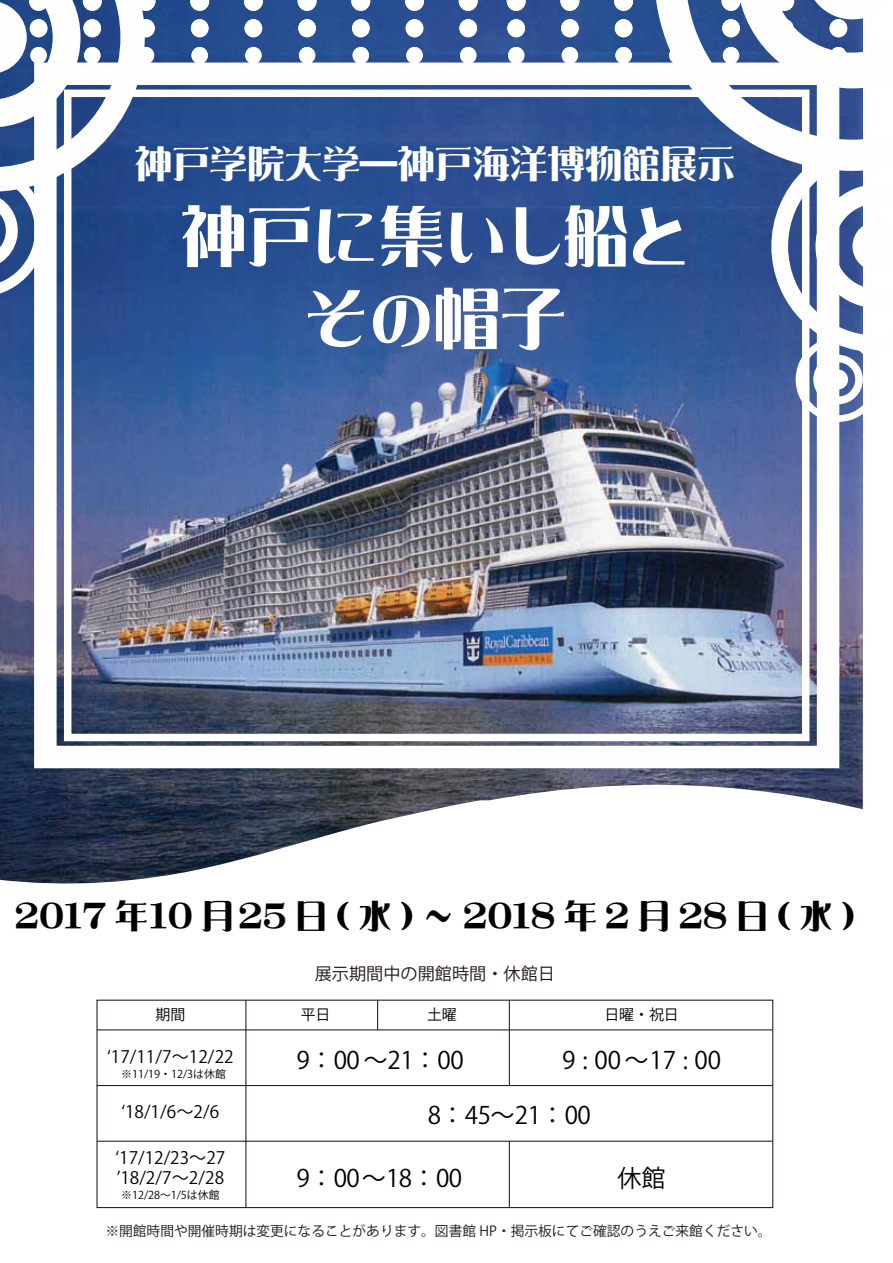
<style>
.page{position:relative;width:893px;height:1263px;background:#fff}
.page>*{position:absolute;margin:0;border:0;box-sizing:border-box;transform-origin:0 0}
.t1{font:66px/82.5px "Roman Mincho EGP Ultra SJIS";color:#fff;text-align:center}
.t2{font:37.5px "Roman Mincho EGP Ultra SJIS";color:#fff}
.t3{font:33px "Roman Mincho EGP Ultra SJIS";letter-spacing:.05em;color:#040000}
.t4{font:24.15px "Koz Go Pro";letter-spacing:-.015em;color:#040000}
.t5{font:17.1px/20.5px "Koz Go Pro";color:#040000}
.t6{font:17.1px "Koz Go Pro";color:#221815}
.t7{font:14.85px "Koz Go Pro";color:#040000}
.t8{font:13.8px "Koz Go Pro";color:#221815}
.t9{font:10.8px "Koz Go Pro";color:#040000}
</style>
<div class="page">
<img style="left:155px;top:0;width:499px;height:52px">
<img style="left:155px;top:52px;width:499px;height:90px">
<div style="left:155px;top:142px;width:499px;height:64px;background:#274e91"></div>
<img style="left:0;top:206px;width:862px;height:569px">
<div style="left:64px;top:90px;width:745px;height:651px;border:8px solid #fefeff"></div>
<svg style="left:0;top:775px;width:863px;height:434px"></svg>
<div style="left:562px;top:47px;width:16px;height:17px;background:#fff;border-radius:50%"></div>
<div style="left:561px;top:19px;width:18px;height:18px;background:#fff;border-radius:50%"></div>
<svg style="left:560px;top:0;width:19px;height:11px"></svg>
<div style="left:615px;top:47px;width:17px;height:17px;background:#fff;border-radius:50%"></div>
<div style="left:615px;top:19px;width:17px;height:18px;background:#fff;border-radius:50%"></div>
<svg style="left:614px;top:0;width:19px;height:11px"></svg>
<div style="left:508px;top:47px;width:16px;height:17px;background:#fff;border-radius:50%"></div>
<div style="left:507px;top:19px;width:18px;height:18px;background:#fff;border-radius:50%"></div>
<svg style="left:507px;top:0;width:19px;height:11px"></svg>
<div style="left:192px;top:47px;width:16px;height:17px;background:#fff;border-radius:50%"></div>
<div style="left:191px;top:19px;width:17px;height:18px;background:#fff;border-radius:50%"></div>
<svg style="left:190px;top:0;width:19px;height:11px"></svg>
<div style="left:245px;top:47px;width:17px;height:17px;background:#fff;border-radius:50%"></div>
<div style="left:245px;top:19px;width:17px;height:18px;background:#fff;border-radius:50%"></div>
<svg style="left:244px;top:0;width:19px;height:11px"></svg>
<div style="left:299px;top:47px;width:16px;height:17px;background:#fff;border-radius:50%"></div>
<div style="left:298px;top:19px;width:18px;height:18px;background:#fff;border-radius:50%"></div>
<svg style="left:298px;top:0;width:19px;height:11px"></svg>
<div style="left:353px;top:47px;width:16px;height:17px;background:#fff;border-radius:50%"></div>
<div style="left:352px;top:19px;width:18px;height:18px;background:#fff;border-radius:50%"></div>
<svg style="left:351px;top:0;width:19px;height:11px"></svg>
<div style="left:406px;top:47px;width:17px;height:17px;background:#fff;border-radius:50%"></div>
<div style="left:406px;top:19px;width:17px;height:18px;background:#fff;border-radius:50%"></div>
<svg style="left:405px;top:0;width:19px;height:11px"></svg>
<div style="left:460px;top:47px;width:16px;height:17px;background:#fff;border-radius:50%"></div>
<div style="left:459px;top:19px;width:18px;height:18px;background:#fff;border-radius:50%"></div>
<svg style="left:459px;top:0;width:19px;height:11px"></svg>
<svg style="left:654px;top:0;width:209px;height:422px"></svg>
<svg style="left:0;top:0;width:155px;height:297px"></svg>
<div style="left:96px;top:1000px;width:677px;height:208px;border:1px solid #221815"></div>
<hr style="left:97px;top:1029px;width:676px;height:1px;background:#221815">
<hr style="left:97px;top:1085px;width:676px;height:1px;background:#221815">
<hr style="left:97px;top:1141px;width:676px;height:1px;background:#221815">
<hr style="left:245px;top:1000px;width:1px;height:207px;background:#221815">
<hr style="left:509px;top:1000px;width:1px;height:85px;background:#221815">
<hr style="left:509px;top:1141px;width:1px;height:66px;background:#221815">
<hr style="left:377px;top:1000px;width:1px;height:30px;background:#221815">
<h2 class="t2" style="left:135px;top:144px;width:602px">神戸学院大学―神戸海洋博物館展示</h2>
<h1 class="t1" style="left:181px;top:195px;width:510px">神戸に集いし船とその帽子</h1>
<h3 class="t3" style="left:15px;top:900px;width:841px">2017年10月25日(水)～2018年2月28日(水)</h3>
<p class="t6" style="left:315px;top:963px;width:242px">展示期間中の開館時間・休館日</p>
<p class="t7" style="left:156px;top:1004px;width:31px">期間</p>
<p class="t7" style="left:301px;top:1004px;width:31px">平日</p>
<p class="t7" style="left:427px;top:1004px;width:31px">土曜</p>
<p class="t7" style="left:604px;top:1004px;width:76px">日曜・祝日</p>
<p class="t5" style="left:107px;top:1047px;width:128px">ʻ17/11/7～12/22</p>
<h3 class="t4" style="left:297px;top:1044px;width:169px">9：00～21：00</h3>
<p class="t9" style="left:121px;top:1067px;width:106px">※11/19・12/3は休館</p>
<h3 class="t4" style="left:562px;top:1044px;width:161px">9 : 00～17 : 00</h3>
<p class="t5" style="left:121px;top:1102px;width:100px">ʻ18/1/6～2/6</p>
<p class="t5" style="left:116px;top:1147px;width:111px">ʻ17/12/23～27 ʼ18/2/7～2/28</p>
<p class="t9" style="left:121px;top:1188px;width:100px">※12/28～1/5は休館</p>
<h3 class="t4" style="left:428px;top:1100px;width:165px">8：45～21：00</h3>
<h3 class="t4" style="left:297px;top:1162px;width:167px">9：00～18：00</h3>
<h3 class="t4" style="left:617px;top:1162px;width:50px">休館</h3>
<p class="t8" style="left:105px;top:1222px;width:668px">※開館時間や開催時期は変更になることがあります。図書館 HP・掲示板にてご確認のうえご来館ください。</p>
</div>
